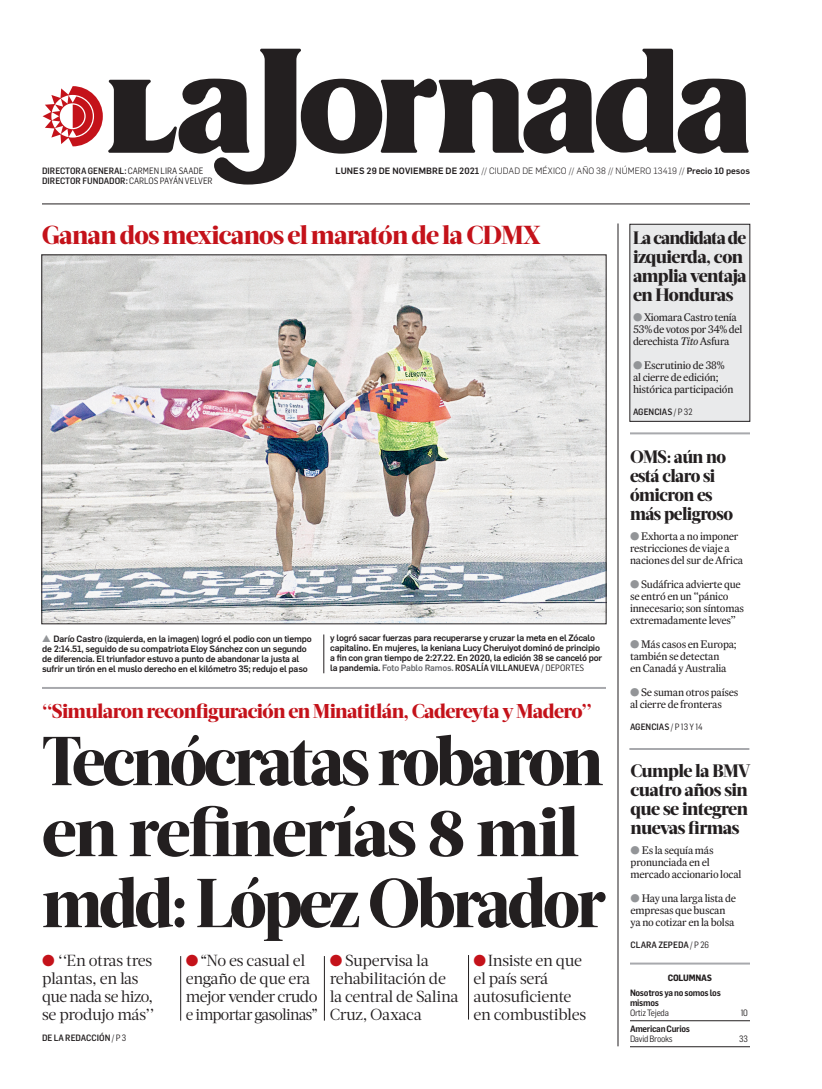
<style>
.page{position:relative;width:822px;height:1089px;background:#fff}
.page>*{position:absolute;margin:0;border:0;box-sizing:border-box;transform-origin:0 0}
.CABEZA_72{font:800 69px/71px "Acta Headline";letter-spacing:-.05em;color:#231f20;scale:.96 1}
.CABEZA_FOTO_24{font:800 26px "Acta Headline";letter-spacing:-.03em;color:#c4121a}
.BALAZO_ROJO_19{font:800 20px "Acta Headline";letter-spacing:-.03em;color:#c4121a}
.AVISO_18{font:800 18px/19px "Acta Headline";letter-spacing:-.03em;color:#231f20}
.AVISO_18-2{font:800 18px/19px "Acta Headline";letter-spacing:-.03em;color:#231f20;scale:.96 1}
.SUMARIO_17{font:16px/18px "Acta Deck";letter-spacing:-.025em;color:#231f20}
.SUMARIO_9_5{font:11px/12px "Expresso Tx";letter-spacing:-.02em;color:#231f20}
.PIE_DE_FOTO_SIN_PLEC{font:500 9px/10px "Flama";letter-spacing:-.02em;color:#231f20}
.FECHA_AÑO_NUM_PORTAD{font:300 9px "Flama";letter-spacing:.01em;color:#231f20}
.CREDITO_PORTADA{font:500 9px "Flama Semicond";color:#231f20}
.SUMARIO_9_5-2{font:500 9px "Flama Semicond";color:#231f20}
.SECCION_AUTOR_CONTRA{font:600 9px/10px "Flama Semicond";letter-spacing:-.03em;color:#231f20}
.SECCION_AUTOR_CONTRA-2{font:9px "Flama Semicond";letter-spacing:-.03em;color:#231f20}
.NOMBRE_COLUMNA_CONTR{font:600 9px "Flama Semicond";letter-spacing:-.03em;color:#231f20}
.SECCION_CONTRA{font:700 9px "Flama Semicond";letter-spacing:-.02em;color:#231f20}
.s1{font-weight:400}
.s2{font-weight:500}
.s3{color:#939598}
.s4{color:#6c6d70}
.s5{font-family:"Flama Semicond"}
.s6{font-family:"Flama Semicond";font-weight:400}
.s7{color:#c4121a}
.s8{font-style:italic}
</style>
<div class="page">
<svg style="left:43px;top:49px;width:706px;height:136px"></svg>
<hr style="left:42px;top:204px;width:708px;height:1px;background:#231f20">
<hr style="left:618px;top:224px;width:1px;height:822px;background:#231f20">
<hr style="left:181px;top:956px;width:1px;height:65px;background:#231f20">
<hr style="left:324px;top:956px;width:1px;height:65px;background:#231f20">
<hr style="left:468px;top:955px;width:1px;height:65px;background:#231f20">
<hr style="left:42px;top:687px;width:564px;height:2px;background:#a8a9ad">
<img style="left:44px;top:257px;width:560px;height:365px">
<hr style="left:324px;top:634px;width:1px;height:39px;background:#231f20">
<hr style="left:630px;top:432px;width:120px;height:2px;background:#a8a9ad">
<hr style="left:629px;top:748px;width:120px;height:2px;background:#a8a9ad">
<hr style="left:630px;top:963px;width:120px;height:2px;background:#a8a9ad">
<hr style="left:630px;top:1021px;width:120px;height:1px;background:#231f20">
<hr style="left:630px;top:1047px;width:120px;height:1px;background:#231f20">
<div style="left:630px;top:224px;width:120px;height:197px;background:#e9eaeb"></div>
<p class="CREDITO_PORTADA" style="left:42px;top:165px;width:163px">DIRECTORA GENERAL: <span class="s1">CARMEN LIRA SAADE</span></p>
<p class="FECHA_AÑO_NUM_PORTAD" style="left:336px;top:164px;width:416px"><span class="s2">LUNES 29 DE NOVIEMBRE DE 2021</span> // CIUDAD DE MÉXICO // AÑO 38 // NÚMERO 13419 // <span class="s2">Precio 10 pesos</span></p>
<p class="CREDITO_PORTADA" style="left:42px;top:175px;width:172px">DIRECTOR FUNDADOR: <span class="s1">CARLOS PAYÁN VELVER</span></p>
<p class="CABEZA_FOTO_24" style="left:42px;top:220px;width:501px">Ganan dos mexicanos el maratón de la CDMX</p>
<p class="PIE_DE_FOTO_SIN_PLEC" style="left:42px;top:633px;width:271px"><span class="s3">▲</span> Darío Castro (izquierda, en la imagen) logró el podio con un tiempo de 2:14.51, seguido de su compatriota Eloy Sánchez con un segundo de diferencia. El triunfador estuvo a punto de abandonar la justa al sufrir un tirón en el muslo derecho en el kilómetro 35; redujo el paso</p>
<p class="PIE_DE_FOTO_SIN_PLEC" style="left:330px;top:633px;width:274px">y logró sacar fuerzas para recuperarse y cruzar la meta en el Zócalo capitalino. En mujeres, la keniana Lucy Cheruiyot dominó de principio a fin con gran tiempo de 2:27.22. En 2020, la edición 38 se canceló por la pandemia. <span class="s4">Foto Pablo Ramos.</span> <span class="s5">ROSALÍA VILLANUEVA</span> <span class="s6">/ DEPORTES</span></p>
<p class="BALAZO_ROJO_19" style="left:42px;top:699px;width:552px">‘‘Simularon reconfiguración en Minatitlán, Cadereyta y Madero’’</p>
<p class="CABEZA_72" style="left:42px;top:726px;width:589px">Tecnócratas robaron en refinerías 8 mil mdd: López Obrador</p>
<p class="SUMARIO_17" style="left:42px;top:952px;width:114px"><span class="s7">●</span> ‘‘En otras tres plantas, en las que nada se hizo, se produjo más’’</p>
<p class="SUMARIO_17" style="left:186px;top:952px;width:134px"><span class="s7">●</span> “No es casual el engaño de que era mejor vender crudo e importar gasolinas”</p>
<p class="SUMARIO_17" style="left:330px;top:952px;width:130px"><span class="s7">●</span> Supervisa la rehabilitación de la central de Salina<br>Cruz, Oaxaca</p>
<p class="SUMARIO_17" style="left:474px;top:952px;width:114px"><span class="s7">●</span> Insiste en que el país será autosuficiente en combustibles</p>
<p class="SUMARIO_9_5-2" style="left:42px;top:1032px;width:86px">DE LA REDACCIÓN <span class="s1">/ P 3</span></p>
<p class="AVISO_18" style="left:633px;top:228px;width:115px">La candidata de izquierda, con amplia ventaja en Honduras</p>
<p class="SUMARIO_9_5" style="left:633px;top:311px;width:111px"><span class="s3">●</span> Xiomara Castro tenía<br>53% de votos por 34% del derechista <span class="s8">Tito</span> Asfura</p>
<p class="SUMARIO_9_5" style="left:633px;top:359px;width:102px"><span class="s3">●</span> Escrutinio de 38% al cierre de edición; histórica participación</p>
<p class="SUMARIO_9_5-2" style="left:633px;top:406px;width:61px">AGENCIAS <span class="s1">/ P 32</span></p>
<p class="AVISO_18-2" style="left:630px;top:448px;width:109px">OMS: aún no está claro si ómicron es más peligroso</p>
<p class="SUMARIO_9_5" style="left:630px;top:530px;width:115px"><span class="s3">●</span> Exhorta a no imponer restricciones de viaje a naciones del sur de Africa</p>
<p class="SUMARIO_9_5" style="left:630px;top:578px;width:116px"><span class="s3">●</span> Sudáfrica advierte que se entró en un ‘‘pánico innecesario; son síntomas extremadamente leves’’</p>
<p class="SUMARIO_9_5" style="left:630px;top:638px;width:108px"><span class="s3">●</span> Más casos en Europa; también se detectan<br>en Canadá y Australia</p>
<p class="SUMARIO_9_5" style="left:630px;top:686px;width:110px"><span class="s3">●</span> Se suman otros países al cierre de fronteras</p>
<p class="SUMARIO_9_5-2" style="left:630px;top:721px;width:74px">AGENCIAS <span class="s1">/ P 13 Y 14</span></p>
<p class="AVISO_18" style="left:631px;top:762px;width:121px">Cumple la BMV cuatro años sin que se integren nuevas firmas</p>
<p class="SUMARIO_9_5" style="left:631px;top:845px;width:112px"><span class="s3">●</span> Es la sequía más pronunciada en el mercado accionario local</p>
<p class="SUMARIO_9_5" style="left:631px;top:893px;width:107px"><span class="s3">●</span> Hay una larga lista de empresas que buscan ya no cotizar en la bolsa</p>
<p class="SUMARIO_9_5-2" style="left:631px;top:939px;width:80px">CLARA ZEPEDA <span class="s1">/ P 26</span></p>
<p class="SECCION_CONTRA" style="left:668px;top:971px;width:46px">COLUMNAS</p>
<p class="SECCION_AUTOR_CONTRA" style="left:630px;top:988px;width:92px">Nosotros ya no somos los mismos<br><span class="s1">Ortiz Tejeda</span></p>
<p class="SECCION_AUTOR_CONTRA-2" style="left:741px;top:1007px;width:9px">10</p>
<p class="NOMBRE_COLUMNA_CONTR" style="left:630px;top:1023px;width:62px">American Curios</p>
<p class="SECCION_AUTOR_CONTRA-2" style="left:630px;top:1033px;width:44px">David Brooks</p>
<p class="SECCION_AUTOR_CONTRA-2" style="left:739px;top:1033px;width:10px">33</p>
</div>
